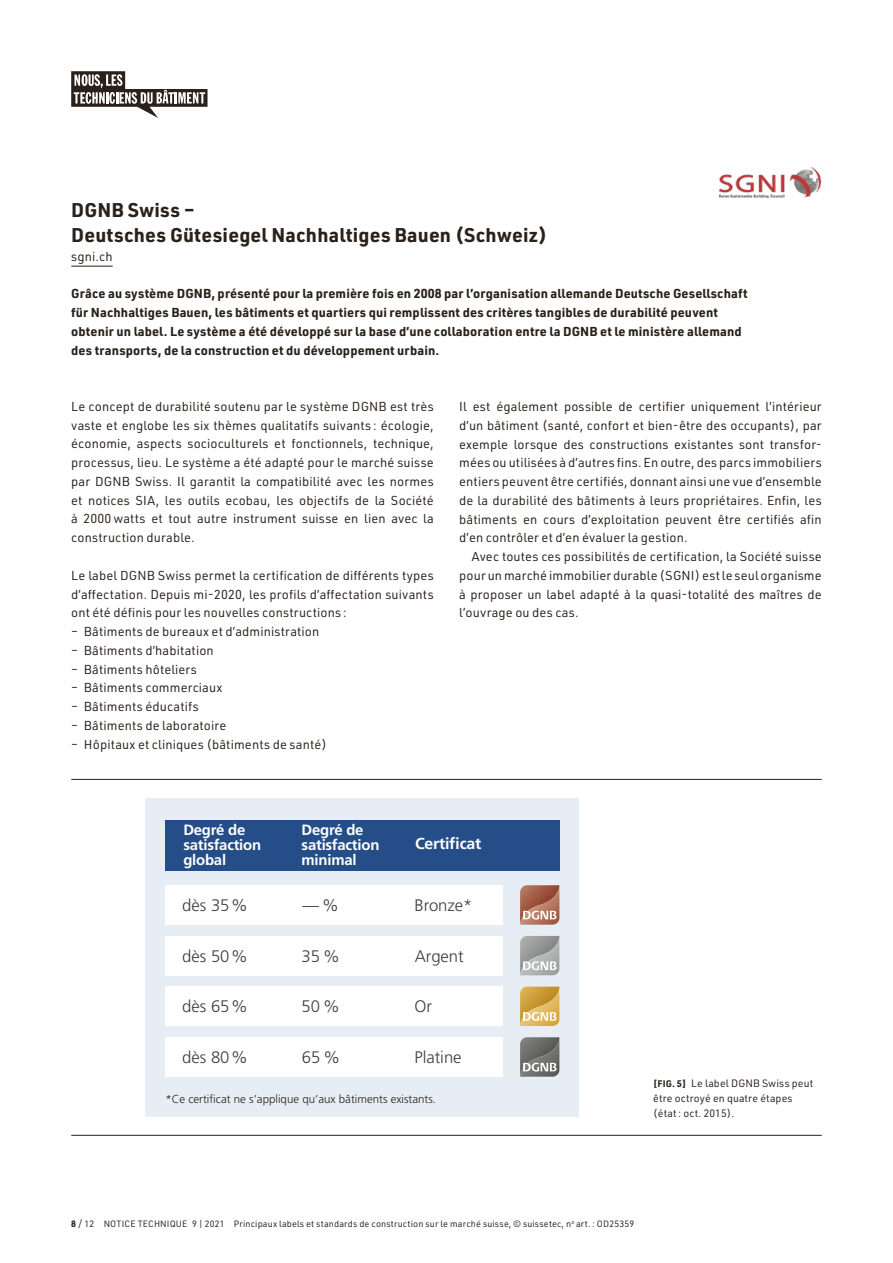
<style>
.page{position:relative;width:893px;height:1263px;background:#fff}
.page>*{position:absolute;margin:0;border:0;box-sizing:border-box;transform-origin:0 0}
.t1{font:700 19.5px/25.5px "URWDIN";letter-spacing:.01em;color:#29211a}
.t2{font:300 16.65px "Frutiger LT Std";color:#413c38}
.t3{font:700 15.9px "Frutiger LT Std";letter-spacing:-.015em;color:#fff}
.t4{font:700 14.85px/14.9px "Frutiger LT Std";letter-spacing:-.015em;color:#fff}
.t5{font:12.75px/18.8px "URWDIN";letter-spacing:.01em;color:#29211a;text-align:justify}
.t6{font:700 12.75px/18.8px "URWDIN";letter-spacing:.01em;color:#29211a}
.t7{font:300 11.55px "Frutiger LT Std";color:#29211a}
.t8{font:10.5px/15px "URWDIN";letter-spacing:.01em;color:#29211a}
.t9{font:9px "URWDIN";letter-spacing:.015em;color:#29211a}
.s1{font-weight:700;font-size:9.3px}
.s2{font-weight:700}
.s3{font-weight:300;font-size:12px}
</style>
<div class="page">
<hr style="left:71px;top:266px;width:42px;height:1px;background:#29211a">
<img style="left:720px;top:168px;width:102px;height:30px">
<hr style="left:71px;top:1135px;width:751px;height:1px;background:#29211a">
<hr style="left:71px;top:779px;width:751px;height:1px;background:#29211a">
<div style="left:146px;top:798px;width:433px;height:319px;background:#e6edf5"></div>
<div style="left:165px;top:820px;width:394px;height:50px;background:#254d87"></div>
<div style="left:165px;top:936px;width:338px;height:39px;background:#fff"></div>
<div style="left:165px;top:986px;width:338px;height:40px;background:#fff"></div>
<div style="left:165px;top:1037px;width:338px;height:40px;background:#fff"></div>
<img style="left:520px;top:986px;width:39px;height:40px">
<svg style="left:523px;top:1012px;width:33px;height:9px"></svg>
<img style="left:520px;top:885px;width:39px;height:40px">
<svg style="left:523px;top:911px;width:33px;height:8px"></svg>
<img style="left:520px;top:936px;width:39px;height:39px">
<svg style="left:523px;top:961px;width:33px;height:9px"></svg>
<img style="left:520px;top:1037px;width:39px;height:40px">
<svg style="left:523px;top:1063px;width:33px;height:8px"></svg>
<div style="left:165px;top:885px;width:338px;height:40px;background:#fff"></div>
<svg style="left:71px;top:71px;width:137px;height:47px"></svg>
<h1 class="t1" style="left:71px;top:196px;width:478px">DGNB Swiss –<br>Deutsches Gütesiegel Nachhaltiges Bauen (Schweiz)</h1>
<p class="t5" style="left:71px;top:247px;width:43px">sgni.ch</p>
<p class="t6" style="left:71px;top:284px;width:678px">Grâce au système DGNB, présenté pour la première fois en 2008 par l’organisation allemande Deutsche Gesellschaft für Nachhaltiges Bauen, les bâtiments et quartiers qui remplissent des critères tangibles de durabilité peuvent obtenir un label. Le système a été développé sur la base d’une collaboration entre la DGNB et le ministère allemand des transports, de la construction et du développement urbain.</p>
<p class="t5" style="left:71px;top:397px;width:364px">Le concept de durabilité soutenu par le système DGNB est très vaste et englobe les six thèmes qualitatifs suivants : écologie, économie, aspects socioculturels et fonctionnels, technique, processus, lieu. Le système a été adapté pour le marché suisse par DGNB Swiss. Il garantit la compatibilité avec les normes et notices SIA, les outils ecobau, les objectifs de la Société à 2000 watts et tout autre instrument suisse en lien avec la construction durable.</p>
<p class="t5" style="left:71px;top:565px;width:364px">Le label DGNB Swiss permet la certification de différents types d’affectation. Depuis mi-2020, les profils d’affectation suivants ont été définis pour les nouvelles constructions :</p>
<p class="t5" style="left:71px;top:622px;width:250px">– Bâtiments de bureaux et d’administration</p>
<p class="t5" style="left:71px;top:640px;width:144px">– Bâtiments d’habitation</p>
<p class="t5" style="left:71px;top:659px;width:127px">– Bâtiments hôteliers</p>
<p class="t5" style="left:71px;top:678px;width:153px">– Bâtiments commerciaux</p>
<p class="t5" style="left:71px;top:697px;width:129px">– Bâtiments éducatifs</p>
<p class="t5" style="left:71px;top:715px;width:157px">– Bâtiments de laboratoire</p>
<p class="t5" style="left:71px;top:734px;width:257px">– Hôpitaux et cliniques (bâtiments de santé)</p>
<p class="t5" style="left:459px;top:397px;width:364px">Il est également possible de certifier uniquement l’intérieur d’un bâtiment (santé, confort et bien-être des occupants), par exemple lorsque des constructions existantes sont transfor&shy;mées ou utilisées à d’autres fins. En outre, des parcs immobiliers entiers peuvent être certifiés, donnant ainsi une vue d’ensemble de la durabilité des bâtiments à leurs propriétaires. Enfin, les bâtiments en cours d’exploitation peuvent être certifiés afin d’en contrôler et d’en évaluer la gestion.</p>
<p class="t5" style="left:459px;top:547px;width:364px;text-indent:13px">Avec toutes ces possibilités de certification, la Société suisse pour un marché immobilier durable (SGNI) est le seul organisme à proposer un label adapté à la quasi-totalité des maîtres de l’ouvrage ou des cas.</p>
<p class="t4" style="left:183px;top:822px;width:79px">Degré de satisfaction global</p>
<p class="t4" style="left:302px;top:822px;width:79px">Degré de satisfaction minimal</p>
<p class="t3" style="left:415px;top:834px;width:68px">Certificat</p>
<h2 class="t2" style="left:182px;top:896px;width:67px">dès 35%</h2>
<h2 class="t2" style="left:303px;top:896px;width:38px">— %</h2>
<h2 class="t2" style="left:414px;top:896px;width:60px">Bronze*</h2>
<h2 class="t2" style="left:182px;top:946px;width:67px">dès 50%</h2>
<h2 class="t2" style="left:302px;top:946px;width:40px">35 %</h2>
<h2 class="t2" style="left:415px;top:946px;width:51px">Argent</h2>
<h2 class="t2" style="left:182px;top:997px;width:67px">dès 65%</h2>
<h2 class="t2" style="left:302px;top:997px;width:40px">50 %</h2>
<h2 class="t2" style="left:414px;top:997px;width:19px">Or</h2>
<h2 class="t2" style="left:182px;top:1048px;width:67px">dès 80%</h2>
<h2 class="t2" style="left:302px;top:1048px;width:40px">65 %</h2>
<h2 class="t2" style="left:414px;top:1048px;width:49px">Platine</h2>
<p class="t7" style="left:165px;top:1092px;width:272px">*Ce certificat ne s’applique qu’aux bâtiments existants.</p>
<p class="t8" style="left:653px;top:1075px;width:161px"><span class="s1">[FIG. 5]</span> Le label DGNB Swiss peut être octroyé en quatre étapes (état : oct. 2015).</p>
<p class="t9" style="left:71px;top:1218px;width:565px"><span class="s2">8</span> <span class="s3">/</span> 12 NOTICE TECHNIQUE 9 | 2021 Principaux labels et standards de construction sur le marché suisse, © suissetec, n<sup>o</sup> art. : OD25359</p>
</div>
